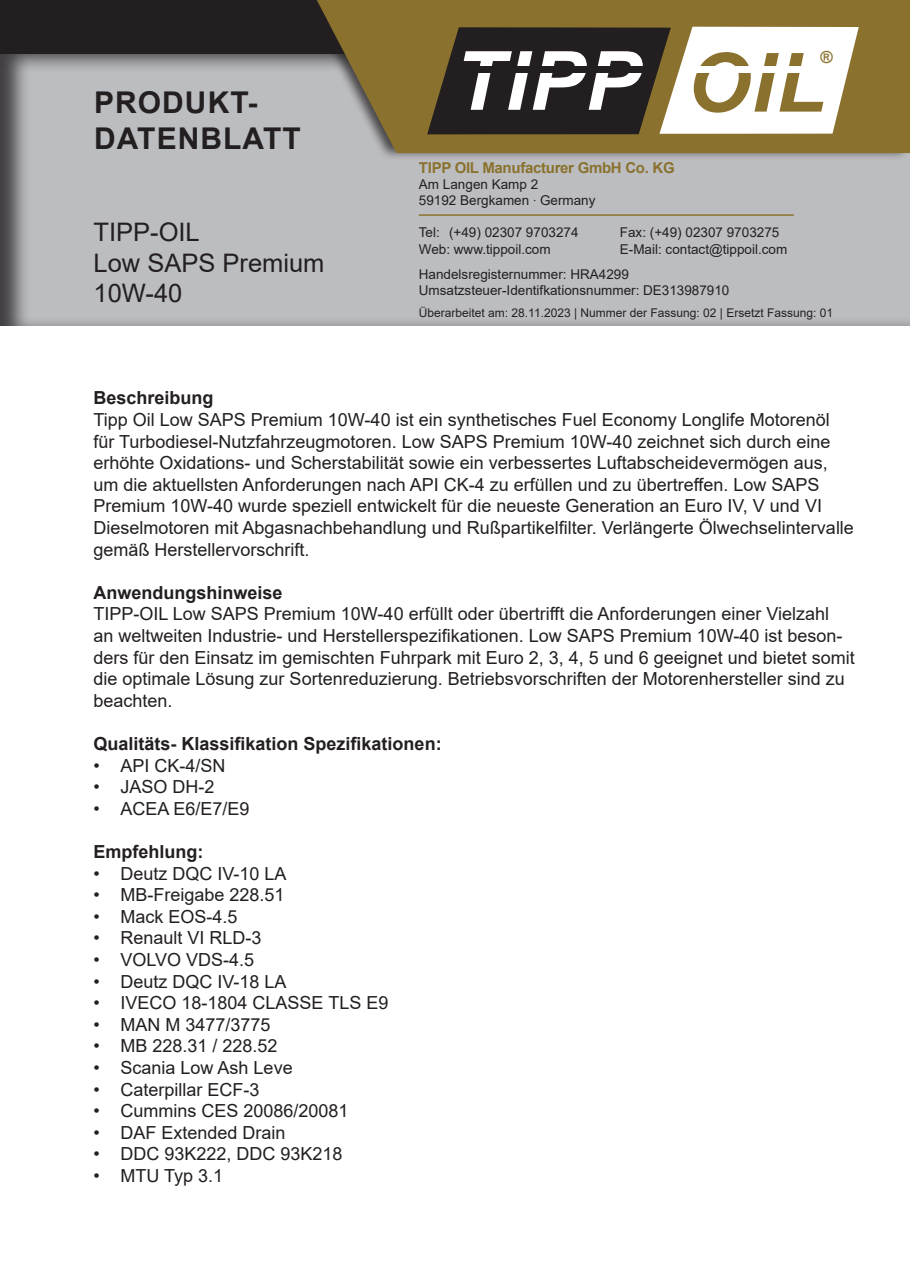
<style>
.page{position:relative;width:910px;height:1280px;background:#fff}
.page>*{position:absolute;margin:0;border:0;box-sizing:border-box;transform-origin:0 0}
.t1{font:italic 700 81.75px "Arial";letter-spacing:.015em;color:#fff}
.t2{font:700 30px/36px "Arial";letter-spacing:.035em;color:#231f20}
.t3{font:25.5px/30.6px "Arial";color:#231f20}
.t4{font:18px/21.6px "Arial";color:#231f20}
.t5{font:700 18px "Arial";color:#231f20}
.t6{font:700 16.65px "Arial";color:#8a722e}
.t7{font:700 15px "Arial";letter-spacing:-.02em;color:#8a722e}
.t8{font:13.5px/16.4px "Arial";color:#231f20}
.t9{font:12px "Arial";color:#231f20}
.s1{color:#8a722e}
.s2{font-family:"Helvetica Neue LT Std";font-weight:100;font-stretch:condensed}
</style>
<div class="page">
<div style="left:0;top:52px;width:910px;height:276px;background:#231f20;opacity:.75"></div>
<div style="left:0;top:0;width:910px;height:53px;background:#231f20"></div>
<div style="left:300px;top:0;width:610px;height:161px;background:#231f20;opacity:.75"></div>
<svg style="left:317px;top:0;width:593px;height:153px;background:#8b773c"></svg>
<svg style="left:427px;top:27px;width:432px;height:107px"></svg>
<div style="left:454px;top:51px;width:183px;height:77px;background:#231f20"></div>
<div style="left:477px;top:66px;width:171px;height:7px;background:#231f20"></div>
<div style="left:694px;top:66px;width:109px;height:6px;background:#fff"></div>
<hr style="left:419px;top:214px;width:375px;height:2px;background:#8a722e">
<h2 class="t2" style="left:94px;top:85px;width:208px">PRODUKT-<br>DATENBLATT</h2>
<p class="t3" style="left:94px;top:217px;width:108px">TIPP-OIL</p>
<p class="t3" style="left:94px;top:247px;width:232px">Low SAPS Premium<br>10W-40</p>
<h1 class="t1" style="left:454px;top:27px;width:373px">TIPP <span class="s1">OIL</span></h1>
<p class="t6" style="left:820px;top:47px;width:14px">®</p>
<p class="t7" style="left:419px;top:157px;width:257px">TIPP OIL Manufacturer GmbH Co. KG</p>
<p class="t8" style="left:419px;top:176px;width:178px">Am Langen Kamp 2<br>59192 Bergkamen <span class="s2">·</span> Germany</p>
<p class="t8" style="left:419px;top:224px;width:161px">Tel: (+49) 02307 9703274</p>
<p class="t8" style="left:620px;top:224px;width:161px">Fax: (+49) 02307 9703275</p>
<p class="t8" style="left:419px;top:240px;width:133px">Web: www.tippoil.com</p>
<p class="t8" style="left:419px;top:236px;width:370px;line-height:25.2px;text-indent:201px">E-Mail: contact@tippoil.com<br>Handelsregisternummer: HRA4299</p>
<p class="t8" style="left:419px;top:282px;width:312px">Umsatzsteuer-Identifkationsnummer: DE313987910</p>
<p class="t9" style="left:419px;top:305px;width:416px">Überarbeitet am: 28.11.2023 | Nummer der Fassung: 02 | Ersetzt Fassung: 01</p>
<p class="t5" style="left:94px;top:385px;width:122px">Beschreibung</p>
<p class="t4" style="left:94px;top:409px;width:762px">Tipp Oil Low SAPS Premium 10W-40 ist ein synthetisches Fuel Economy Longlife Motorenöl für Turbodiesel-Nutzfahrzeugmotoren. Low SAPS Premium 10W-40 zeichnet sich durch eine erhöhte Oxidations- und Scherstabilität sowie ein verbessertes Luftabscheidevermögen aus, um die aktuellsten Anforderungen nach API CK-4 zu erfüllen und zu übertreffen. Low SAPS Premium 10W-40 wurde speziell entwickelt für die neueste Generation an Euro IV, V und VI Dieselmotoren mit Abgasnachbehandlung und Rußpartikelfilter. Verlängerte Ölwechselintervalle gemäß Herstellervorschrift.</p>
<p class="t5" style="left:94px;top:580px;width:191px">Anwendungshinweise</p>
<p class="t4" style="left:94px;top:603px;width:763px">TIPP-OIL Low SAPS Premium 10W-40 erfüllt oder übertrifft die Anforderungen einer Vielzahl<br>an weltweiten Industrie- und Herstellerspezifikationen. Low SAPS Premium 10W-40 ist beson&shy;ders für den Einsatz im gemischten Fuhrpark mit Euro 2, 3, 4, 5 und 6 geeignet und bietet somit die optimale Lösung zur Sortenreduzierung. Betriebsvorschriften der Motorenhersteller sind zu beachten.</p>
<p class="t5" style="left:94px;top:731px;width:350px">Qualitäts- Klassifikation Spezifikationen:</p>
<p class="t4" style="left:94px;top:754px;width:134px">• API CK-4/SN</p>
<p class="t4" style="left:94px;top:776px;width:123px">• JASO DH-2</p>
<p class="t4" style="left:94px;top:797px;width:158px">• ACEA E6/E7/E9</p>
<p class="t5" style="left:94px;top:839px;width:111px">Empfehlung:</p>
<p class="t4" style="left:94px;top:862px;width:195px">• Deutz DQC IV-10 LA</p>
<p class="t4" style="left:94px;top:884px;width:193px">• MB-Freigabe 228.51</p>
<p class="t4" style="left:94px;top:905px;width:146px">• Mack EOS-4.5</p>
<p class="t4" style="left:94px;top:927px;width:170px">• Renault VI RLD-3</p>
<p class="t4" style="left:94px;top:949px;width:162px">• VOLVO VDS-4.5</p>
<p class="t4" style="left:94px;top:970px;width:195px">• Deutz DQC IV-18 LA</p>
<p class="t4" style="left:94px;top:992px;width:296px">• IVECO 18-1804 CLASSE TLS E9</p>
<p class="t4" style="left:94px;top:1013px;width:179px">• MAN M 3477/3775</p>
<p class="t4" style="left:94px;top:1035px;width:186px">• MB 228.31 / 228.52</p>
<p class="t4" style="left:94px;top:1057px;width:201px">• Scania Low Ash Leve</p>
<p class="t4" style="left:94px;top:1078px;width:168px">• Caterpillar ECF-3</p>
<p class="t4" style="left:94px;top:1100px;width:257px">• Cummins CES 20086/20081</p>
<p class="t4" style="left:94px;top:1121px;width:194px">• DAF Extended Drain</p>
<p class="t4" style="left:94px;top:1143px;width:251px">• DDC 93K222, DDC 93K218</p>
<p class="t4" style="left:94px;top:1165px;width:131px">• MTU Typ 3.1</p>
</div>
